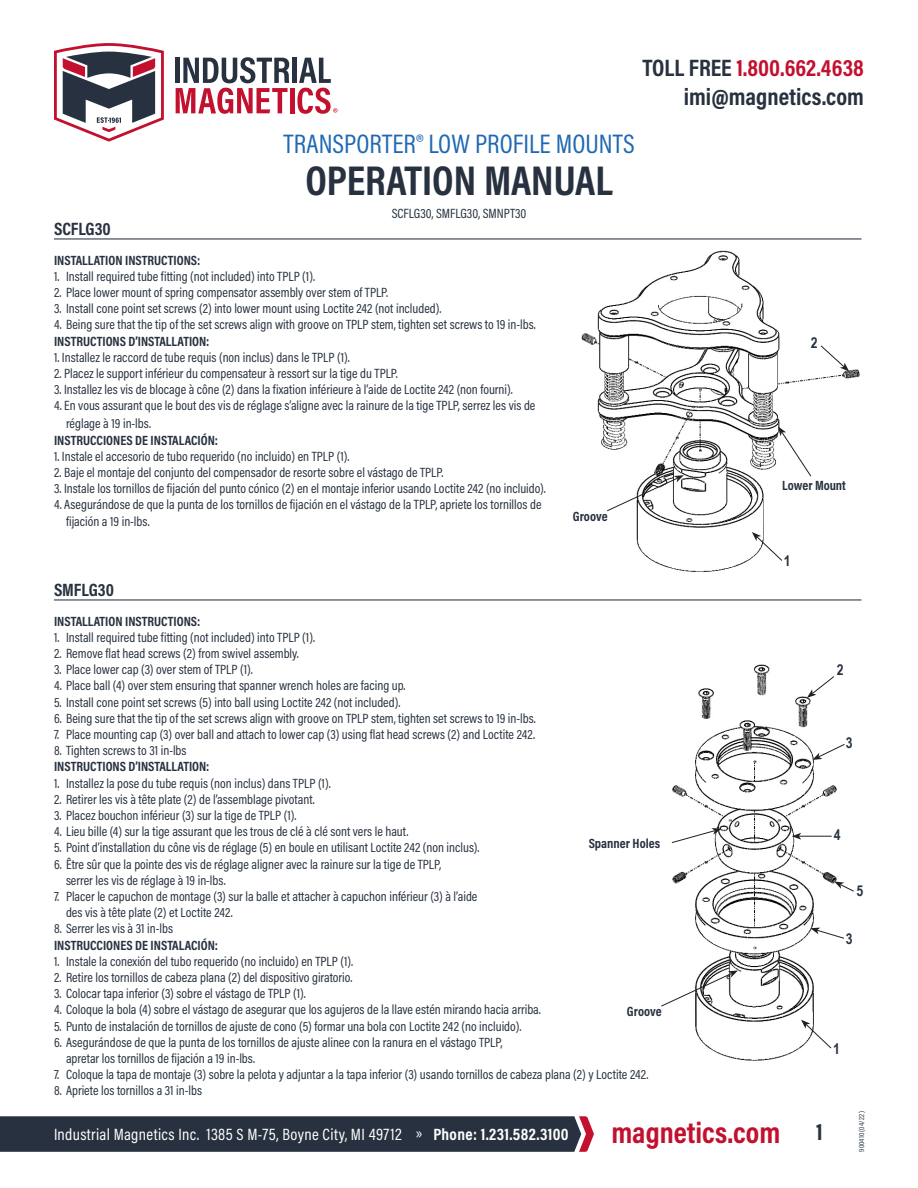
<style>
.page{position:relative;width:918px;height:1188px;background:#fff}
.page>*{position:absolute;margin:0;border:0;box-sizing:border-box;transform-origin:0 0}
.t1{font:700 42px "Acumin Pro Cond";color:#27313f}
.t2{font:700 30px "Acumin Pro Cond";color:#c3102e}
.t3{font:27px "Acumin Pro Cond";color:#2069b1}
.t4{font:24px/28.8px "Acumin Variable Concept";color:#27313f;text-align:right}
.t5{font:700 18px "Acumin Pro Cond";color:#27313f}
.t6{font:16.5px "Acumin Pro Cond";letter-spacing:.02em;color:#fff}
.t7{font:700 15px "Arial Narrow";color:#27313f}
.t8{font:13.5px/16.2px "Acumin Pro Cond";color:#27313f}
.t9{font:700 13.5px "Acumin Pro Cond";color:#27313f}
.t10{font:7.5px "Acumin Pro Cond";letter-spacing:.025em;color:#27313f}
.s1{color:#c3102e}
.s2{font-weight:700}
</style>
<div class="page">
<svg style="left:0;top:1116px;width:594px;height:36px;background:#2e3643"></svg>
<div style="left:292px;top:58px;width:5px;height:25px;background:#27313f"></div>
<svg style="left:176px;top:57px;width:113px;height:57px"></svg>
<div style="left:290px;top:88px;width:5px;height:25px;background:#c3102e"></div>
<svg style="left:297px;top:58px;width:41px;height:56px"></svg>
<svg style="left:54px;top:43px;width:110px;height:99px"></svg>
<hr style="left:54px;top:238px;width:808px;height:1px;background:#27313f">
<img style="left:581px;top:250px;width:279px;height:322px">
<svg style="left:820px;top:345px;width:29px;height:27px"></svg>
<svg style="left:778px;top:426px;width:34px;height:51px"></svg>
<svg style="left:606px;top:475px;width:78px;height:37px"></svg>
<svg style="left:752px;top:532px;width:31px;height:30px"></svg>
<img style="left:672px;top:664px;width:165px;height:397px">
<svg style="left:807px;top:675px;width:28px;height:23px"></svg>
<svg style="left:812px;top:743px;width:33px;height:17px"></svg>
<svg style="left:834px;top:881px;width:20px;height:11px"></svg>
<svg style="left:810px;top:928px;width:34px;height:11px"></svg>
<svg style="left:661px;top:970px;width:77px;height:37px"></svg>
<svg style="left:801px;top:1020px;width:31px;height:29px"></svg>
<hr style="left:799px;top:836px;width:33px;height:1px;background:#231f20">
<svg style="left:792px;top:833px;width:9px;height:7px"></svg>
<svg style="left:671px;top:828px;width:51px;height:16px"></svg>
<hr style="left:54px;top:599px;width:808px;height:1px;background:#27313f">
<h3 class="t4" style="left:643px;top:52px;width:223px">TOLL FREE <span class="s1">1.800.662.4638 </span>imi@magnetics.com</h3>
<h3 class="t3" style="left:283px;top:126px;width:353px">TRANSPORTER® LOW PROFILE MOUNTS</h3>
<h1 class="t1" style="left:305px;top:153px;width:309px">OPERATION MANUAL</h1>
<p class="t8" style="left:392px;top:205px;width:136px">SCFLG30, SMFLG30, SMNPT30</p>
<h3 class="t5" style="left:54px;top:217px;width:58px">SCFLG30</h3>
<p class="t9" style="left:54px;top:251px;width:148px">INSTALLATION INSTRUCTIONS:</p>
<p class="t8" style="left:54px;top:268px;width:263px">1. Install required tube fitting (not included) into TPLP (1).</p>
<p class="t8" style="left:54px;top:284px;width:336px">2. Place lower mount of spring compensator assembly over stem of TPLP.</p>
<p class="t8" style="left:54px;top:300px;width:389px">3. Install cone point set screws (2) into lower mount using Loctite 242 (not included).</p>
<p class="t8" style="left:54px;top:316px;width:483px">4. Being sure that the tip of the set screws align with groove on TPLP stem, tighten set screws to 19 in-lbs.</p>
<p class="t9" style="left:54px;top:332px;width:157px">INSTRUCTIONS D’INSTALLATION:</p>
<p class="t8" style="left:54px;top:349px;width:297px">1. Installez le raccord de tube requis (non inclus) dans le TPLP (1).</p>
<p class="t8" style="left:54px;top:365px;width:345px">2. Placez le support inférieur du compensateur à ressort sur la tige du TPLP.</p>
<p class="t8" style="left:54px;top:381px;width:460px">3. Installez les vis de blocage à cône (2) dans la fixation inférieure à l’aide de Loctite 242 (non fourni).</p>
<p class="t8" style="left:66px;top:397px;width:471px;line-height:18px;text-indent:-12px">4. En vous assurant que le bout des vis de réglage s’aligne avec la rainure de la tige TPLP, serrez les vis de réglage à 19 in-lbs.</p>
<p class="t9" style="left:54px;top:431px;width:166px">INSTRUCCIONES DE INSTALACIÓN:</p>
<p class="t8" style="left:54px;top:448px;width:297px">1. Instale el accesorio de tubo requerido (no incluido) en TPLP (1).</p>
<p class="t8" style="left:54px;top:464px;width:391px">2. Baje el montaje del conjunto del compensador de resorte sobre el vástago de TPLP.</p>
<p class="t8" style="left:54px;top:480px;width:493px">3. Instale los tornillos de fijación del punto cónico (2) en el montaje inferior usando Loctite 242 (no incluido).</p>
<p class="t8" style="left:66px;top:496px;width:477px;text-indent:-12px">4. Asegurándose de que la punta de los tornillos de fijación en el vástago de la TPLP, apriete los tornillos de fijación a 19 in-lbs.</p>
<p class="t9" style="left:573px;top:507px;width:36px">Groove</p>
<p class="t7" style="left:811px;top:331px;width:8px">2</p>
<p class="t9" style="left:782px;top:476px;width:65px">Lower Mount</p>
<p class="t7" style="left:784px;top:549px;width:8px">1</p>
<h3 class="t5" style="left:54px;top:578px;width:61px">SMFLG30</h3>
<p class="t9" style="left:54px;top:612px;width:148px">INSTALLATION INSTRUCTIONS:</p>
<p class="t8" style="left:54px;top:629px;width:263px">1. Install required tube fitting (not included) into TPLP (1).</p>
<p class="t8" style="left:54px;top:645px;width:246px">2. Remove flat head screws (2) from swivel assembly.</p>
<p class="t8" style="left:54px;top:661px;width:200px">3. Place lower cap (3) over stem of TPLP (1).</p>
<p class="t8" style="left:54px;top:677px;width:353px">4. Place ball (4) over stem ensuring that spanner wrench holes are facing up.</p>
<p class="t8" style="left:54px;top:694px;width:348px">5. Install cone point set screws (5) into ball using Loctite 242 (not included).</p>
<p class="t8" style="left:54px;top:710px;width:483px">6. Being sure that the tip of the set screws align with groove on TPLP stem, tighten set screws to 19 in-lbs.</p>
<p class="t8" style="left:54px;top:726px;width:483px">7. Place mounting cap (3) over ball and attach to lower cap (3) using flat head screws (2) and Loctite 242.</p>
<p class="t8" style="left:54px;top:742px;width:134px">8. Tighten screws to 31 in-lbs</p>
<p class="t9" style="left:54px;top:758px;width:157px">INSTRUCTIONS D’INSTALLATION:</p>
<p class="t8" style="left:54px;top:775px;width:278px">1. Installez la pose du tube requis (non inclus) dans TPLP (1).</p>
<p class="t8" style="left:54px;top:791px;width:262px">2. Retirer les vis à tête plate (2) de l’assemblage pivotant.</p>
<p class="t8" style="left:54px;top:807px;width:244px">3. Placez bouchon inférieur (3) sur la tige de TPLP (1).</p>
<p class="t8" style="left:54px;top:823px;width:356px">4. Lieu bille (4) sur la tige assurant que les trous de clé à clé sont vers le haut.</p>
<p class="t8" style="left:54px;top:839px;width:427px">5. Point d’installation du cône vis de réglage (5) en boule en utilisant Loctite 242 (non inclus).</p>
<p class="t8" style="left:66px;top:856px;width:377px;text-indent:-12px">6. Être sûr que la pointe des vis de réglage aligner avec la rainure sur la tige de TPLP, serrer les vis de réglage à 19 in-lbs.</p>
<p class="t8" style="left:66px;top:888px;width:413px;text-indent:-12px">7. Placer le capuchon de montage (3) sur la balle et attacher à capuchon inférieur (3) à l’aide des vis à tête plate (2) et Loctite 242.</p>
<p class="t8" style="left:54px;top:920px;width:121px">8. Serrer les vis à 31 in-lbs</p>
<p class="t9" style="left:54px;top:936px;width:166px">INSTRUCCIONES DE INSTALACIÓN:</p>
<p class="t8" style="left:54px;top:953px;width:301px">1. Instale la conexión del tubo requerido (no incluido) en TPLP (1).</p>
<p class="t8" style="left:54px;top:969px;width:300px">2. Retire los tornillos de cabeza plana (2) del dispositivo giratorio.</p>
<p class="t8" style="left:54px;top:985px;width:253px">3. Colocar tapa inferior (3) sobre el vástago de TPLP (1).</p>
<p class="t8" style="left:54px;top:1001px;width:488px">4. Coloque la bola (4) sobre el vástago de asegurar que los agujeros de la llave estén mirando hacia arriba.</p>
<p class="t8" style="left:54px;top:1018px;width:469px">5. Punto de instalación de tornillos de ajuste de cono (5) formar una bola con Loctite 242 (no incluido).</p>
<p class="t8" style="left:66px;top:1034px;width:438px;text-indent:-12px">6. Asegurándose de que la punta de los tornillos de ajuste alinee con la ranura en el vástago TPLP, apretar los tornillos de fijación a 19 in-lbs.</p>
<p class="t8" style="left:54px;top:1066px;width:596px">7. Coloque la tapa de montaje (3) sobre la pelota y adjuntar a la tapa inferior (3) usando tornillos de cabeza plana (2) y Loctite 242.</p>
<p class="t8" style="left:54px;top:1082px;width:150px">8. Apriete los tornillos a 31 in-lbs</p>
<p class="t9" style="left:589px;top:834px;width:73px">Spanner Holes</p>
<p class="t9" style="left:627px;top:1003px;width:36px">Groove</p>
<p class="t6" style="left:54px;top:1124px;width:516px">Industrial Magnetics Inc. 1385 S M-75, Boyne City, MI 49712 » <span class="s2">Phone: 1.231.582.3100</span></p>
<h2 class="t2" style="left:611px;top:1112px;width:170px">magnetics.com</h2>
<p class="t7" style="left:837px;top:659px;width:8px">2</p>
<p class="t7" style="left:846px;top:731px;width:8px">3</p>
<p class="t7" style="left:834px;top:823px;width:8px">4</p>
<p class="t7" style="left:857px;top:879px;width:8px">5</p>
<p class="t7" style="left:846px;top:927px;width:8px">3</p>
<p class="t7" style="left:833px;top:1037px;width:8px">1</p>
<h3 class="t4" style="left:816px;top:1117px;width:8px">1</h3>
<p class="t10" style="left:857px;top:1152px;width:43px;rotate:-90deg">900410 (04/22 )</p>
</div>
